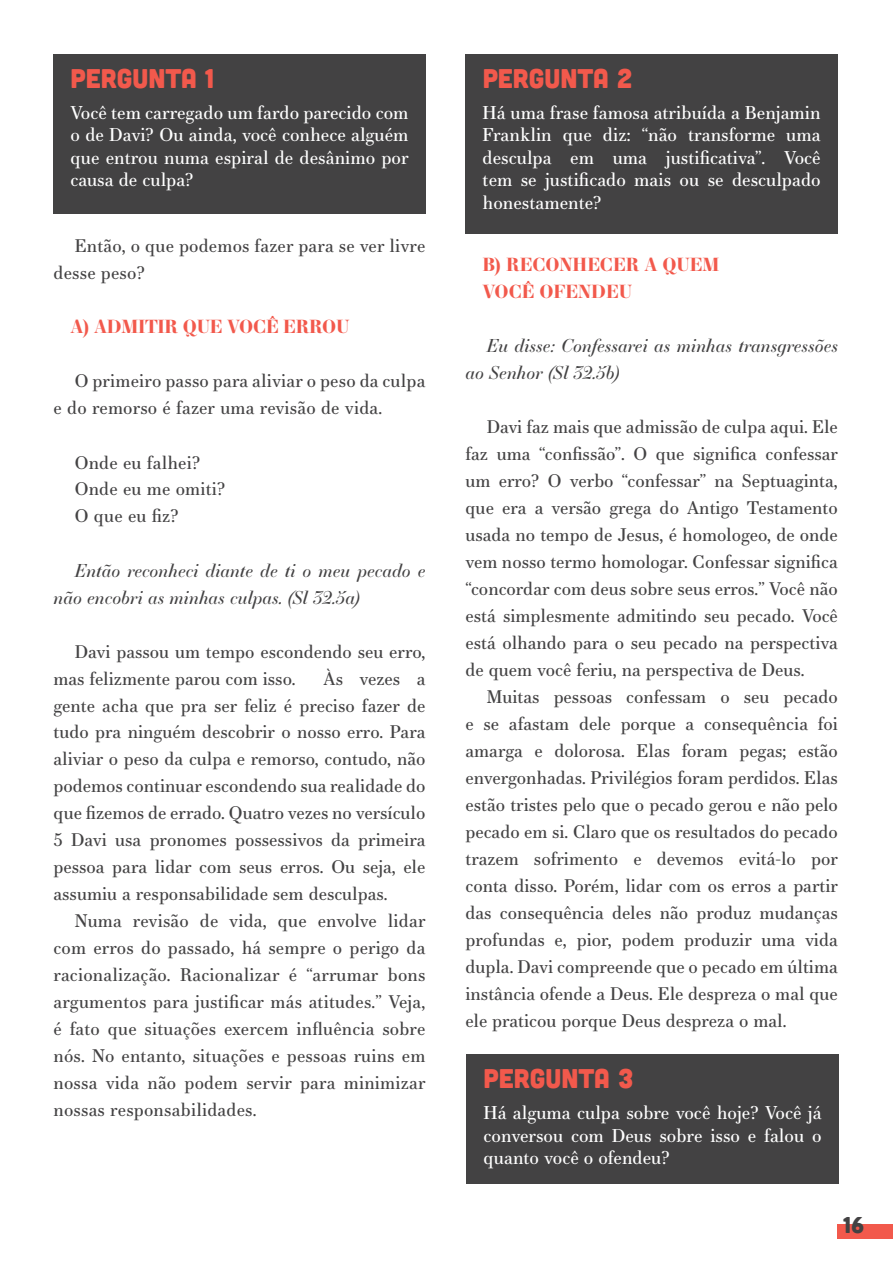
<style>
.page{position:relative;width:893px;height:1263px;background:#fff}
.page>*{position:absolute;margin:0;border:0;box-sizing:border-box;transform-origin:0 0}
.t1{font:27px "Cubano";color:#f2594c}
.t2{font:22.95px "Cubano";color:#434243}
.t3{font:18px/22.5px "Essonnes Text";color:#fff;text-align:justify}
.t4{font:700 18px/27px "Essonnes Display";color:#f2594c}
.t5{font:17.7px/27px "Essonnes Text";color:#434243}
.t6{font:italic 17.7px/27px "Essonnes Display";letter-spacing:.01em;color:#434243}
</style>
<div class="page">
<div style="left:54px;top:54px;width:372px;height:159px;background:#434243"></div>
<div style="left:467px;top:1054px;width:372px;height:129px;background:#434243"></div>
<div style="left:466px;top:54px;width:372px;height:179px;background:#434243"></div>
<div style="left:838px;top:1224px;width:55px;height:14px;background:#f2594c"></div>
<h1 class="t1" style="left:71px;top:61px;width:146px">PERGUNTA 1</h1>
<p class="t3" style="left:71px;top:101px;width:340px">Você tem carregado um fardo parecido com o de Davi? Ou ainda, você conhece alguém que entrou numa espiral de desânimo por causa de culpa?</p>
<p class="t5" style="left:54px;top:232px;width:373px;text-indent:21px">Então, o que podemos fazer para se ver livre desse peso?</p>
<p class="t4" style="left:71px;top:313px;width:280px">A) ADMITIR QUE VOCÊ ERROU</p>
<p class="t5" style="left:54px;top:367px;width:373px;text-indent:21px">O primeiro passo para aliviar o peso da culpa e do remorso é fazer uma revisão de vida.</p>
<p class="t5" style="left:75px;top:448px;width:152px">Onde eu falhei?<br>Onde eu me omiti?<br>O que eu fiz?</p>
<p class="t6" style="left:54px;top:556px;width:373px;text-indent:21px">Então reconheci diante de ti o meu pecado e não encobri as minhas culpas. (Sl 32.5a)</p>
<p class="t5" style="left:54px;top:637px;width:373px;text-indent:21px">Davi passou um tempo escondendo seu erro, mas felizmente parou com isso.</p>
<p class="t5" style="left:54px;top:664px;width:373px;text-align:justify;text-indent:270px">Às vezes a gente acha que pra ser feliz é preciso fazer de tudo pra ninguém descobrir o nosso erro. Para aliviar o peso da culpa e remorso, contudo, não podemos continuar escondendo sua realidade do que fizemos de errado. Quatro vezes no versículo 5 Davi usa pronomes possessivos da primeira pessoa para lidar com seus erros. Ou seja, ele assumiu a responsabilidade sem desculpas.</p>
<p class="t5" style="left:54px;top:907px;width:373px;text-align:justify;text-indent:21px">Numa revisão de vida, que envolve lidar com erros do passado, há sempre o perigo da racionalização. Racionalizar é “arrumar bons argumentos para justificar más atitudes.” Veja, é fato que situações exercem influência sobre nós. No entanto, situações e pessoas ruins em nossa vida não podem servir para minimizar nossas responsabilidades.</p>
<h1 class="t1" style="left:483px;top:61px;width:151px">PERGUNTA 2</h1>
<p class="t3" style="left:483px;top:101px;width:340px">Há uma frase famosa atribuída a Benjamin Franklin que diz: “não transforme uma desculpa em uma justificativa”. Você tem se justificado mais ou se desculpado honestamente?</p>
<p class="t4" style="left:482px;top:250px;width:238px">B) RECONHECER A QUEM<br>VOCÊ OFENDEU</p>
<p class="t6" style="left:465px;top:331px;width:374px;text-indent:21px">Eu disse: Confessarei as minhas transgressões ao Senhor (Sl 32.5b)</p>
<p class="t5" style="left:465px;top:413px;width:374px;text-align:justify;text-indent:21px">Davi faz mais que admissão de culpa aqui. Ele faz uma “confissão”. O que significa confessar um erro? O verbo “confessar” na Septuaginta, que era a versão grega do Antigo Testamento usada no tempo de Jesus, é homologeo, de onde vem nosso termo homologar. Confessar significa “concordar com deus sobre seus erros.” Você não está simplesmente admitindo seu pecado. Você está olhando para o seu pecado na perspectiva de quem você feriu, na perspectiva de Deus.</p>
<p class="t5" style="left:465px;top:683px;width:374px;text-align:justify;text-indent:21px">Muitas pessoas confessam o seu pecado e se afastam dele porque a consequência foi amarga e dolorosa. Elas foram pegas; estão envergonhadas. Privilégios foram perdidos. Elas estão tristes pelo que o pecado gerou e não pelo pecado em si. Claro que os resultados do pecado trazem sofrimento e devemos evitá-lo por conta disso. Porém, lidar com os erros a partir das consequência deles não produz mudanças profundas e, pior, podem produzir uma vida dupla. Davi compreende que o pecado em última instância ofende a Deus. Ele despreza o mal que ele praticou porque Deus despreza o mal.</p>
<h1 class="t1" style="left:484px;top:1061px;width:152px">PERGUNTA 3</h1>
<p class="t3" style="left:484px;top:1101px;width:340px">Há alguma culpa sobre você hoje? Você já conversou com Deus sobre isso e falou o quanto você o ofendeu?</p>
<p class="t2" style="left:843px;top:1210px;width:23px">16</p>
</div>
